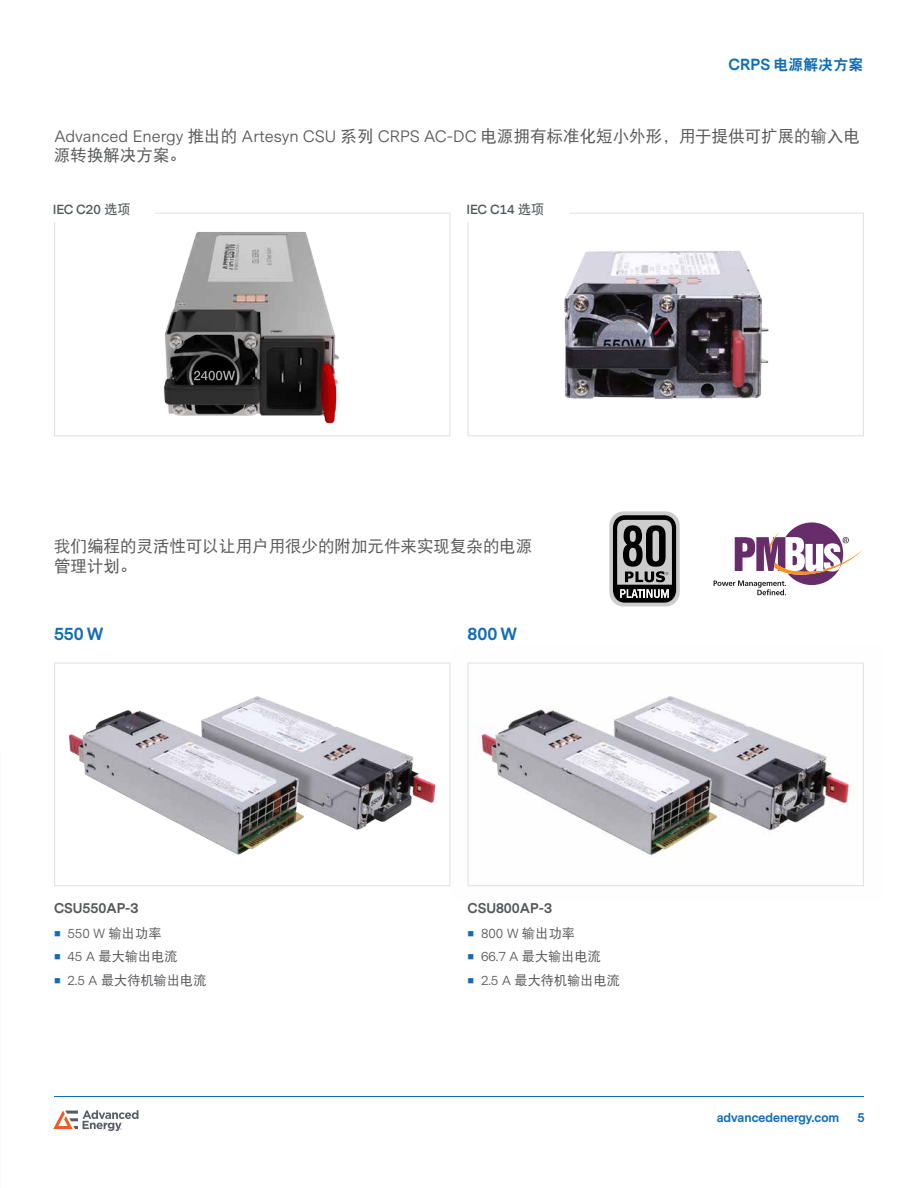
<style>
.page{position:relative;width:918px;height:1188px;background:#fff}
.page>*{position:absolute;margin:0;border:0;box-sizing:border-box;transform-origin:0 0}
.t1{font:16.5px "Messina Sans";color:#57585a}
.t2{font:16.5px/19.8px "DFP Hei W5";color:#57585a}
.t3{font:700 16.5px "Messina Sans";color:#126db7}
.t4{font:15px "DFP Hei W9";color:#126db7}
.t5{font:13.2px "DFP Hei W5";color:#57585a}
.t6{font:700 13.2px "Messina Sans";color:#57585a}
.t7{font:13.2px "Messina Sans";color:#57585a}
.t8{font:600 13.2px "Messina Sans";color:#53575a}
.t9{font:700 12px "Messina Sans";color:#126db7}
.s1{font-family:"Messina Sans";font-weight:700}
.s2{font-family:"DFP Hei W5"}
.s3{font-family:"DFP Hei W7";font-weight:400}
.s4{color:#126db7}
.s5{font-family:"Messina Sans"}
</style>
<div class="page">
<hr style="left:54px;top:1096px;width:810px;height:1px;background:#126db7">
<svg style="left:53px;top:1110px;width:85px;height:21px"></svg>
<img style="left:468px;top:662px;width:396px;height:194px">
<div style="left:468px;top:663px;width:396px;height:223px;border:1px solid #e2e4e2"></div>
<svg style="left:609px;top:511px;width:71px;height:95px;background:#767676"></svg>
<svg style="left:714px;top:522px;width:150px;height:73px"></svg>
<img style="left:54px;top:212px;width:443px;height:225px">
<img style="left:497px;top:250px;width:329px;height:187px">
<img style="left:54px;top:662px;width:414px;height:224px">
<svg style="left:194px;top:371px;width:41px;height:9px"></svg>
<div style="left:53px;top:205px;width:102px;height:17px;background:#fff"></div>
<div style="left:466px;top:205px;width:102px;height:17px;background:#fff"></div>
<p class="t4" style="left:728px;top:57px;width:137px"><span class="s1">CRPS</span> 电源解决方案</p>
<p class="t1" style="left:54px;top:126px;width:808px">Advanced Energy <span class="s2">推出的</span> Artesyn CSU <span class="s2">系列</span> CRPS AC-DC <span class="s2">电源拥有标准化短小外形，用于提供可扩展的输入电</span></p>
<p class="t2" style="left:54px;top:145px;width:133px">源转换解决方案。</p>
<p class="t8" style="left:53px;top:202px;width:80px">IEC C20 <span class="s3">选项</span></p>
<p class="t8" style="left:466px;top:202px;width:80px">IEC C14 <span class="s3">选项</span></p>
<p class="t2" style="left:54px;top:536px;width:480px">我们编程的灵活性可以让用户用很少的附加元件来实现复杂的电源管理计划。</p>
<p class="t3" style="left:54px;top:622px;width:51px">550 W</p>
<p class="t3" style="left:468px;top:622px;width:51px">800 W</p>
<p class="t6" style="left:54px;top:898px;width:86px">CSU550AP-3</p>
<p class="t7" style="left:54px;top:925px;width:109px"><span class="s4">■</span> 550 W <span class="s2">输出功率</span></p>
<p class="t5" style="left:54px;top:949px;width:125px"><span class="s4">■</span> <span class="s5">45 A</span> 最大输出电流</p>
<p class="t5" style="left:54px;top:973px;width:154px"><span class="s4">■</span> <span class="s5">2.5 A</span> 最大待机输出电流</p>
<p class="t6" style="left:468px;top:898px;width:86px">CSU800AP-3</p>
<p class="t7" style="left:468px;top:925px;width:109px"><span class="s4">■</span> 800 W <span class="s2">输出功率</span></p>
<p class="t5" style="left:468px;top:949px;width:135px"><span class="s4">■</span> <span class="s5">66.7 A</span> 最大输出电流</p>
<p class="t5" style="left:468px;top:973px;width:154px"><span class="s4">■</span> <span class="s5">2.5 A</span> 最大待机输出电流</p>
<p class="t9" style="left:717px;top:1109px;width:124px">advancedenergy.com</p>
<p class="t9" style="left:857px;top:1109px;width:9px">5</p>
</div>
